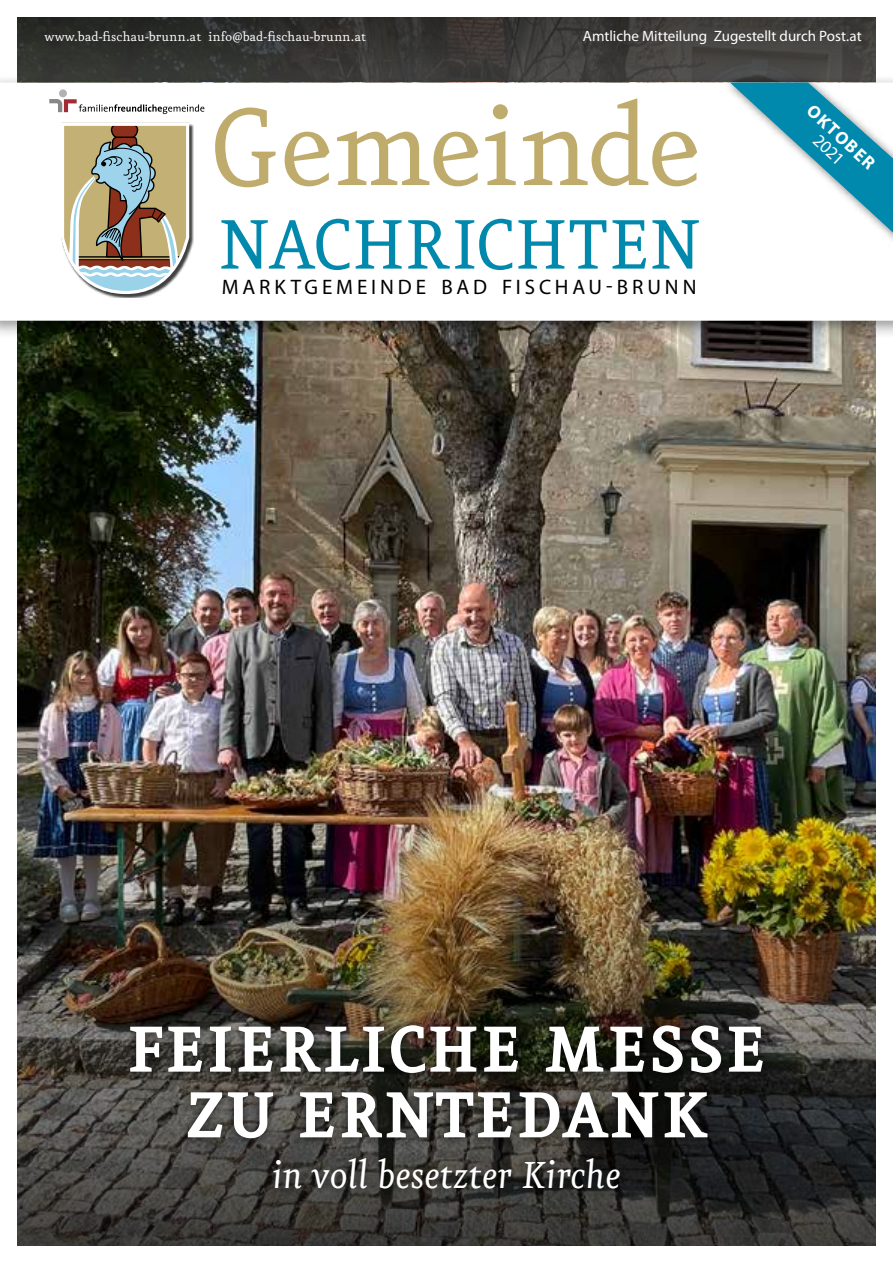
<style>
.page{position:relative;width:893px;height:1263px;background:#fff}
.page>*{position:absolute;margin:0;border:0;box-sizing:border-box;transform-origin:0 0}
.t1{font:130.5px "Eureka";letter-spacing:-.02em;color:#bfac6d}
.t2{font:84px "Eureka";letter-spacing:-.015em;color:#0089ad}
.t3{font:700 78.15px/65.7px "Eureka";color:#fff;text-align:center}
.t4{font:italic 45.15px "Eureka";color:#fff}
.t5{font:21px "Myriad Pro";letter-spacing:.185em;color:#000}
.t6{font:700 18px "Myriad Pro";color:#fff}
.t7{font:18px "Myriad Pro";color:#fff}
.t8{font:15px "Eureka";color:#fff}
.t9{font:15px "Myriad Pro";color:#fff}
</style>
<div class="page">
<svg style="left:17px;top:17px;width:859px;height:55px;background:#383835"></svg>
<img style="left:17px;top:339px;width:859px;height:394px">
<div style="left:0;top:72px;width:893px;height:267px;background:#000;opacity:.43"></div>
<svg style="left:0;top:83px;width:893px;height:238px"></svg>
<div style="left:61px;top:123px;width:132px;height:175px;background:#000;opacity:.75"></div>
<svg style="left:59px;top:121px;width:132px;height:175px"></svg>
<div style="left:723px;top:74px;width:170px;height:180px;background:#000;opacity:.52"></div>
<svg style="left:730px;top:83px;width:163px;height:150px"></svg>
<div style="left:59px;top:89px;width:8px;height:8px;background:#b1b2b3;border-radius:50%"></div>
<svg style="left:49px;top:99px;width:155px;height:15px"></svg>
<img style="left:17px;top:733px;width:859px;height:513px">
<div style="left:120px;top:1016px;width:652px;height:182px;background:#000;opacity:.75"></div>
<p class="t8" style="left:45px;top:30px;width:323px">www.bad-fischau-brunn.at info@bad-fischau-brunn.at</p>
<p class="t9" style="left:583px;top:27px;width:280px">Amtliche Mitteilung Zugestellt durch Post.at</p>
<h1 class="t1" style="left:209px;top:89px;width:495px">Gemeinde</h1>
<p class="t6" style="left:818px;top:99px;width:87px;rotate:43deg">OKTOBER</p>
<p class="t7" style="left:823px;top:130px;width:37px;rotate:43deg">2021</p>
<h2 class="t2" style="left:216px;top:207px;width:487px">NACHRICHTEN</h2>
<h3 class="t5" style="left:222px;top:274px;width:476px">MARKTGEMEINDE BAD FISCHAU-BRUNN</h3>
<h3 class="t3" style="left:126px;top:1020px;width:642px">FEIERLICHE MESSE<br>ZU ERNTEDANK</h3>
<h3 class="t4" style="left:272px;top:1155px;width:350px">in voll besetzter Kirche</h3>
</div>
